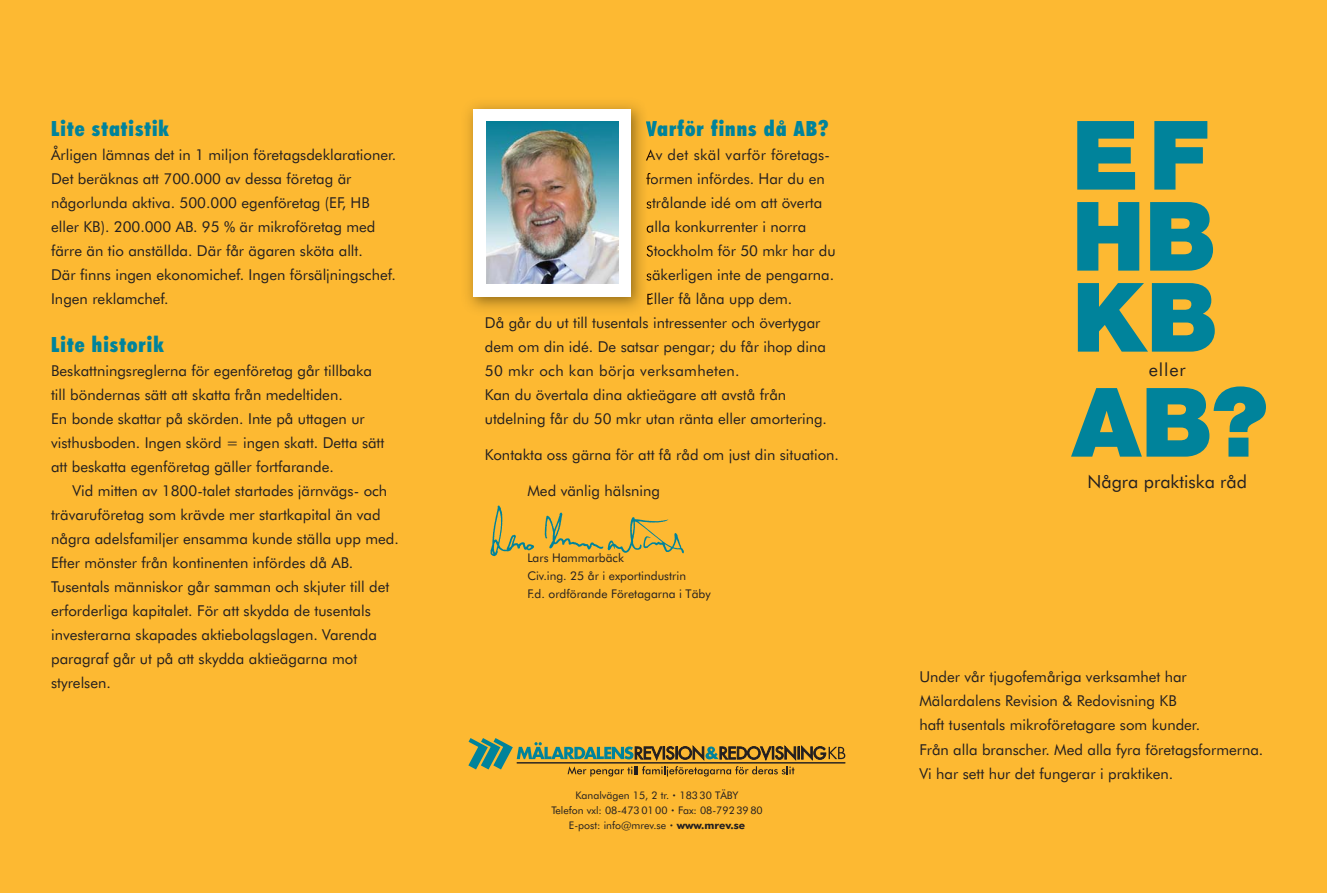
<style>
.page{position:relative;width:1327px;height:893px;background:#fdb932}
.page>*{position:absolute;margin:0;border:0;box-sizing:border-box;transform-origin:0 0}
.t1{font:900 96px/81px "Helvetica Neue";color:#00839b;text-align:justify}
.t2{font:900 condensed 21px "Futura BT";letter-spacing:.05em;color:#00839b}
.t3{font:18px "Futura BT";color:#231f20}
.t4{font:15px/24px "Futura BT";color:#231f20}
.t5{font:15px "Futura BT";letter-spacing:.025em;color:#231f20}
.t6{font:12px/18px "Futura BT";color:#231f20}
.t7{font:10.5px/15px "Futura BT";color:#231f20;text-align:center}
.s1{font-size:7.05px}
.s2{font-weight:700}
</style>
<div class="page">
<svg style="left:468px;top:738px;width:377px;height:38px"></svg>
<img style="left:467px;top:104px;width:179px;height:206px">
<img style="left:646px;top:121px;width:4px;height:16px">
<svg style="left:646px;top:151px;width:4px;height:10px"></svg>
<svg style="left:646px;top:173px;width:4px;height:12px"></svg>
<svg style="left:646px;top:201px;width:4px;height:8px"></svg>
<svg style="left:646px;top:225px;width:4px;height:8px"></svg>
<svg style="left:646px;top:245px;width:4px;height:12px"></svg>
<img style="left:646px;top:273px;width:4px;height:8px">
<img style="left:647px;top:293px;width:3px;height:12px">
<div style="left:473px;top:109px;width:158px;height:187px;background:#fff"></div>
<img style="left:486px;top:122px;width:132px;height:161px">
<img style="left:490px;top:505px;width:194px;height:52px">
<h2 class="t2" style="left:51px;top:119px;width:119px">Lite statistik</h2>
<p class="t4" style="left:51px;top:144px;width:347px">Årligen lämnas det in 1 miljon företagsdeklarationer.<br>Det beräknas att 700.000 av dessa företag är någorlunda aktiva. 500.000 egenföretag (EF, HB eller KB). 200.000 AB. 95 % är mikroföretag med färre än tio anställda. Där får ägaren sköta allt.<br>Där finns ingen ekonomichef. Ingen försäljningschef.<br>Ingen reklamchef.</p>
<h2 class="t2" style="left:51px;top:335px;width:114px">Lite historik</h2>
<p class="t4" style="left:51px;top:360px;width:335px">Beskattningsreglerna för egenföretag går tillbaka till böndernas sätt att skatta från medeltiden.<br>En bonde skattar på skörden. Inte på uttagen ur visthusboden. Ingen skörd = ingen skatt. Detta sätt att beskatta egenföretag gäller fortfarande.</p>
<p class="t4" style="left:51px;top:480px;width:349px;text-indent:21px">Vid mitten av 1800-talet startades järnvägs- och trävaruföretag som krävde mer startkapital än vad några adelsfamiljer ensamma kunde ställa upp med.<br>Efter mönster från kontinenten infördes då AB.<br>Tusentals människor går samman och skjuter till det erforderliga kapitalet. För att skydda de tusentals investerarna skapades aktiebolagslagen. Varenda paragraf går ut på att skydda aktieägarna mot styrelsen.</p>
<h2 class="t2" style="left:646px;top:119px;width:184px">Varför finns då AB?</h2>
<p class="t5" style="left:646px;top:149px;width:185px">Av det skäl varför företags-</p>
<p class="t4" style="left:646px;top:168px;width:180px">formen infördes. Har du en</p>
<p class="t4" style="left:646px;top:192px;width:178px">strålande idé om att överta</p>
<p class="t4" style="left:646px;top:216px;width:162px">alla konkurrenter i norra</p>
<p class="t4" style="left:646px;top:240px;width:191px">Stockholm för 50 mkr har du</p>
<p class="t4" style="left:646px;top:264px;width:190px">säkerligen inte de pengarna.</p>
<p class="t4" style="left:646px;top:288px;width:148px">Eller få låna upp dem.</p>
<p class="t4" style="left:485px;top:312px;width:337px">Då går du ut till tusentals intressenter och övertygar</p>
<p class="t4" style="left:485px;top:336px;width:343px">dem om din idé. De satsar pengar; du får ihop dina</p>
<p class="t5" style="left:485px;top:365px;width:256px">50 mkr och kan börja verksamheten.</p>
<p class="t4" style="left:485px;top:384px;width:303px">Kan du övertala dina aktieägare att avstå från</p>
<p class="t4" style="left:485px;top:408px;width:344px">utdelning får du 50 mkr utan ränta eller amortering.</p>
<p class="t4" style="left:485px;top:444px;width:356px">Kontakta oss gärna för att få råd om just din situation.</p>
<p class="t4" style="left:527px;top:480px;width:134px">Med vänlig hälsning</p>
<p class="t6" style="left:527px;top:550px;width:185px">Lars Hammarbäck<br>Civ.ing. 25 år i exportindustrin<br>F.d. ordförande Företagarna i Täby</p>
<p class="t7" style="left:551px;top:789px;width:213px">Kanalvägen 15, 2 tr. <span class="s1">•</span> 183 30 TÄBY<br>Telefon vxl: 08-473 01 00 <span class="s1">•</span> Fax: 08-792 39 80<br>E-post: info@mrev.se <span class="s1">•</span> <span class="s2">www.mrev.se</span></p>
<h1 class="t1" style="left:1071px;top:123px;width:147px">EF HB KB</h1>
<p class="t3" style="left:1148px;top:362px;width:39px">eller</p>
<h1 class="t1" style="left:1071px;top:390px;width:197px">AB?</h1>
<p class="t3" style="left:1087px;top:474px;width:161px">Några praktiska råd</p>
<p class="t4" style="left:919px;top:666px;width:345px">Under vår tjugofemåriga verksamhet har Mälardalens Revision &amp; Redovisning KB<br>haft tusentals mikroföretagare som kunder.<br>Från alla branscher. Med alla fyra företagsformerna.<br>Vi har sett hur det fungerar i praktiken.</p>
</div>
